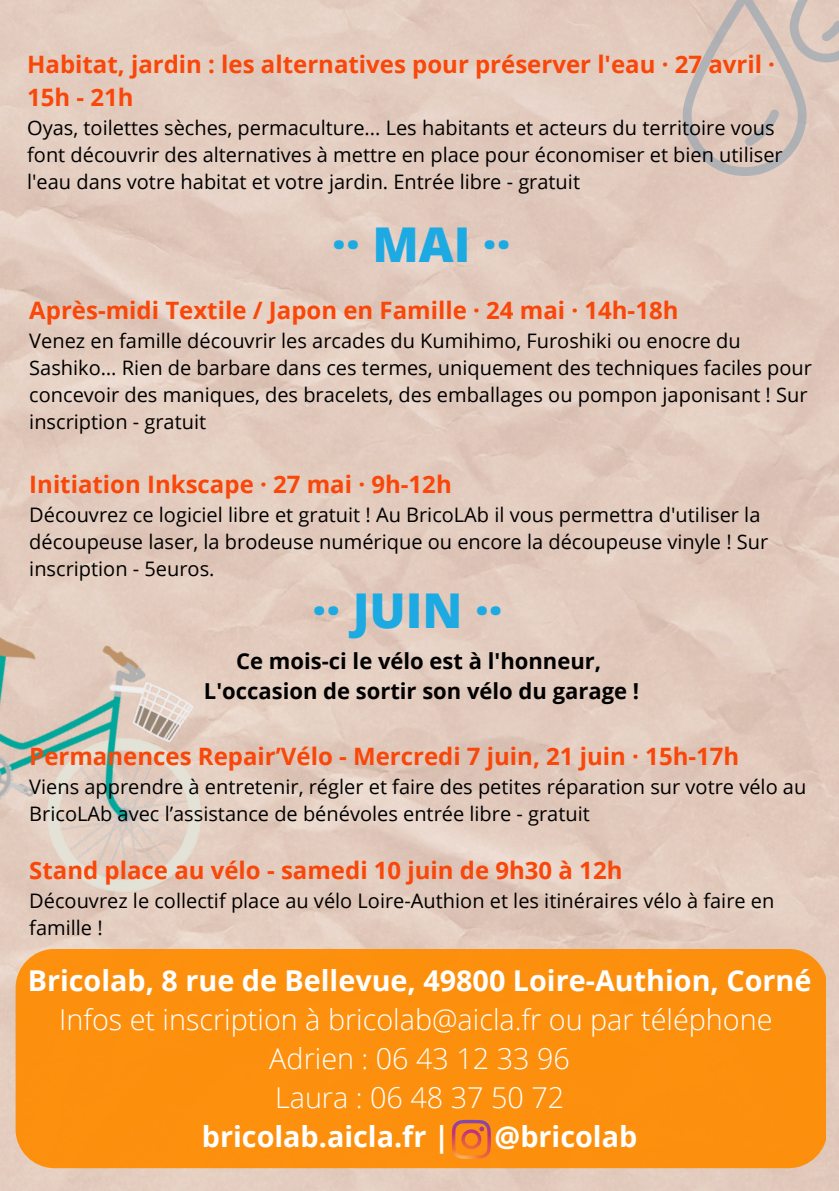
<style>
.page{position:relative;width:839px;height:1191px;background:#fff}
.page>*{position:absolute;margin:0;border:0;box-sizing:border-box;transform-origin:0 0}
.t1{font:800 48px "Open Sans";color:#1daae3}
.t2{font:300 28.8px/39px "Open Sans";color:#fff;text-align:center}
.t3{font:700 28.8px "Open Sans";color:#fff}
.t4{font:700 24px/33px "Open Sans";color:#f94709}
.t5{font:700 22px/30px "Open Sans";color:#000;text-align:center}
.t6{font:20px/27px "Open Sans";color:#000}
</style>
<div class="page">
<img style="left:0;top:0;width:838px;height:1191px">
<div style="left:16px;top:949px;width:810px;height:219px;background:#fc900e;border-radius:39px"></div>
<svg style="left:452px;top:1120px;width:39px;height:39px"></svg>
<img style="left:0;top:558px;width:252px;height:358px">
<svg style="left:682px;top:0;width:156px;height:176px;background:#d8c5bb"></svg>
<p class="t4" style="left:27px;top:48px;width:749px">Habitat, jardin : les alternatives pour préserver l'eau · 27 avril ·<br>15h - 21h</p>
<p class="t6" style="left:27px;top:114px;width:757px">Oyas, toilettes sèches, permaculture... Les habitants et acteurs du territoire vous font découvrir des alternatives à mettre en place pour économiser et bien utiliser l'eau dans votre habitat et votre jardin. Entrée libre - gratuit</p>
<h1 class="t1" style="left:332px;top:211px;width:180px">·· MAI ··</h1>
<p class="t4" style="left:29px;top:293px;width:650px">Après-midi Textile / Japon en Famille · 24 mai · 14h-18h</p>
<p class="t6" style="left:29px;top:326px;width:784px">Venez en famille découvrir les arcades du Kumihimo, Furoshiki ou enocre du Sashiko… Rien de barbare dans ces termes, uniquement des techniques faciles pour concevoir des maniques, des bracelets, des emballages ou pompon japonisant ! Sur inscription - gratuit</p>
<p class="t4" style="left:29px;top:467px;width:424px">Initiation Inkscape · 27 mai · 9h-12h</p>
<p class="t6" style="left:29px;top:500px;width:740px">Découvrez ce logiciel libre et gratuit ! Au BricoLAb il vous permettra d'utiliser la découpeuse laser, la brodeuse numérique ou encore la découpeuse vinyle ! Sur inscription - 5euros.</p>
<h1 class="t1" style="left:312px;top:577px;width:192px">·· JUIN ··</h1>
<p class="t5" style="left:204px;top:646px;width:436px">Ce mois-ci le vélo est à l'honneur,<br>L'occasion de sortir son vélo du garage !</p>
<p class="t4" style="left:29px;top:739px;width:711px">Permanences Repair’Vélo - Mercredi 7 juin, 21 juin · 15h-17h</p>
<p class="t6" style="left:29px;top:772px;width:778px">Viens apprendre à entretenir, régler et faire des petites réparation sur votre vélo au<br>BricoLAb avec l’assistance de bénévoles entrée libre - gratuit</p>
<p class="t4" style="left:29px;top:853px;width:594px">Stand place au vélo - samedi 10 juin de 9h30 à 12h</p>
<p class="t6" style="left:29px;top:886px;width:746px">Découvrez le collectif place au vélo Loire-Authion et les itinéraires vélo à faire en famille !</p>
<h2 class="t3" style="left:28px;top:960px;width:785px">Bricolab, 8 rue de Bellevue, 49800 Loire-Authion, Corné</h2>
<h2 class="t2" style="left:59px;top:999px;width:714px">Infos et inscription à bricolab@aicla.fr ou par téléphone<br>Adrien : 06 43 12 33 96<br>Laura : 06 48 37 50 72</h2>
<h2 class="t3" style="left:202px;top:1116px;width:249px">bricolab.aicla.fr |</h2>
<h2 class="t3" style="left:494px;top:1116px;width:144px">@bricolab</h2>
</div>
